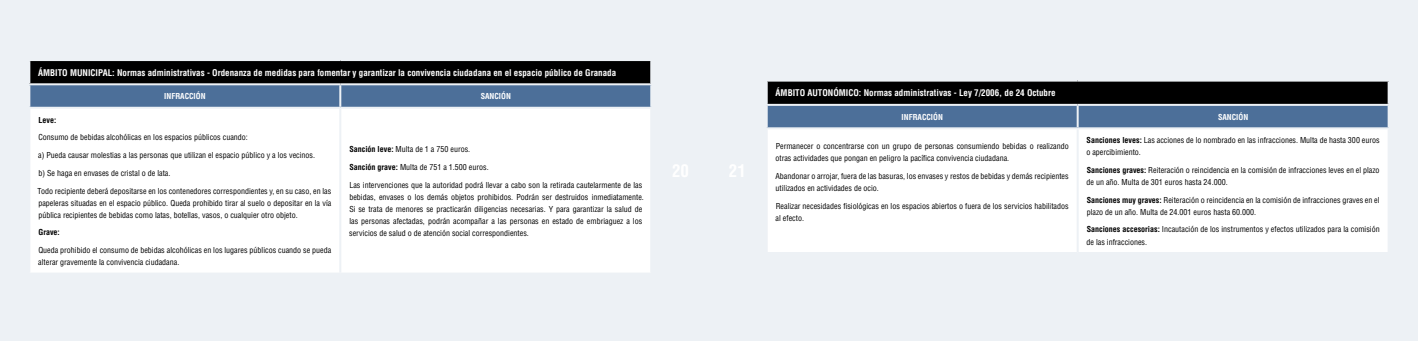
<style>
.page{position:relative;width:1418px;height:341px;background:#fff}
.page>*{position:absolute;margin:0;border:0;box-sizing:border-box;transform-origin:0 0}
.t1{font:700 condensed 9px "Helvetica";color:#fff}
.t2{font:condensed 8px/12px "Helvetica";color:#000}
.t3{font:700 condensed 8px "Helvetica";color:#fff}
.t4{font:700 condensed 8px "Helvetica";color:#000}
.s1{font-weight:700}
</style>
<div class="page">
<div style="left:0;top:0;width:709px;height:340px;background:#edf1f5"></div>
<div style="left:709px;top:0;width:708px;height:340px;background:#edf1f5"></div>
<div style="left:766px;top:80px;width:622px;height:25px;background:#000"></div>
<div style="left:767px;top:106px;width:620px;height:21px;background:#4c6f99"></div>
<div style="left:768px;top:129px;width:619px;height:122px;background:#fff"></div>
<hr style="left:765px;top:79px;width:312px;height:2px;background:#edf1f5">
<hr style="left:765px;top:81px;width:2px;height:23px;background:#edf1f5">
<hr style="left:1077px;top:79px;width:312px;height:2px;background:#edf1f5">
<hr style="left:1387px;top:81px;width:2px;height:23px;background:#edf1f5">
<hr style="left:765px;top:104px;width:312px;height:2px;background:#edf1f5">
<hr style="left:1077px;top:104px;width:312px;height:2px;background:#edf1f5">
<hr style="left:1076px;top:106px;width:2px;height:21px;background:#edf1f5">
<hr style="left:1076px;top:129px;width:2px;height:122px;background:#edf1f5">
<div style="left:29px;top:60px;width:622px;height:24px;background:#000"></div>
<div style="left:30px;top:85px;width:620px;height:21px;background:#4c6f99"></div>
<div style="left:30px;top:109px;width:620px;height:163px;background:#fff"></div>
<hr style="left:28px;top:59px;width:312px;height:2px;background:#edf1f5">
<hr style="left:28px;top:61px;width:2px;height:22px;background:#edf1f5">
<hr style="left:340px;top:59px;width:312px;height:2px;background:#edf1f5">
<hr style="left:650px;top:61px;width:2px;height:22px;background:#edf1f5">
<hr style="left:28px;top:83px;width:312px;height:2px;background:#edf1f5">
<hr style="left:340px;top:83px;width:312px;height:2px;background:#edf1f5">
<hr style="left:339px;top:85px;width:2px;height:21px;background:#edf1f5">
<hr style="left:339px;top:108px;width:2px;height:164px;background:#edf1f5">
<p class="t1" style="left:38px;top:67px;width:579px">ÁMBITO MUNICIPAL: Normas administrativas - Ordenanza de medidas para fomentar y garantizar la convivencia ciudadana en el espacio público de Granada</p>
<p class="t3" style="left:164px;top:91px;width:43px">INFRACCIÓN</p>
<p class="t3" style="left:480px;top:91px;width:32px">SANCIÓN</p>
<p class="t4" style="left:39px;top:114px;width:19px">Leve:</p>
<p class="t2" style="left:38px;top:131px;width:211px">Consumo de bebidas alcohólicas en los espacios públicos cuando:</p>
<p class="t2" style="left:38px;top:149px;width:278px">a) Pueda causar molestias a las personas que utilizan el espacio público y a los vecinos.</p>
<p class="t2" style="left:38px;top:166px;width:133px">b) Se haga en envases de cristal o de lata.</p>
<p class="t2" style="left:38px;top:184px;width:295px;text-align:justify">Todo recipiente deberá depositarse en los contenedores correspondientes y, en su caso, en las papeleras situadas en el espacio público. Queda prohibido tirar al suelo o depositar en la vía pública recipientes de bebidas como latas, botellas, vasos, o cualquier otro objeto.</p>
<p class="t4" style="left:39px;top:227px;width:23px">Grave:</p>
<p class="t2" style="left:38px;top:243px;width:294px">Queda prohibido el consumo de bebidas alcohólicas en los lugares públicos cuando se pueda alterar gravemente la convivencia ciudadana.</p>
<p class="t2" style="left:349px;top:143px;width:122px"><span class="s1">Sanción leve:</span> M ulta de 1 a 750 euros.</p>
<p class="t2" style="left:349px;top:160px;width:141px"><span class="s1">Sanción grave:</span> M ulta de 751 a 1.500 euros.</p>
<p class="t2" style="left:349px;top:178px;width:296px">Las intervenciones que la autoridad podrá llevar a cabo son la retirada cautelarmente de las bebidas, envases o los demás objetos prohibidos. Podrán ser destruidos inmediatamente.<br>Si se trata de menores se practicarán diligencias necesarias. Y para garantizar la salud de las personas afectadas, podrán acompañar a las personas en estado de embriaguez a los servicios de salud o de atención social correspondientes.</p>
<p class="t1" style="left:775px;top:87px;width:281px">ÁMB ITO AUTONÓM ICO: Normas administrativas - Ley 7/2006, de 24 Octubre</p>
<p class="t3" style="left:901px;top:112px;width:43px">INFRACCIÓN</p>
<p class="t3" style="left:1217px;top:112px;width:32px">SANCIÓN</p>
<p class="t2" style="left:775px;top:140px;width:295px">Permanecer o concentrarse con un grupo de personas consumiendo bebidas o realizando otras actividades que pongan en peligro la pacífica convivencia ciudadana.</p>
<p class="t2" style="left:775px;top:170px;width:295px">Abandonar o arrojar, fuera de las basuras, los envases y restos de bebidas y demás recipientes utilizados en actividades de ocio.</p>
<p class="t2" style="left:775px;top:199px;width:294px">Realizar necesidades fisiológicas en los espacios abiertos o fuera de los servicios habilitados al efecto.</p>
<p class="t2" style="left:1086px;top:134px;width:295px"><span class="s1">Sanciones leves:</span> Las acciones de lo nombrado en las infracciones. M ulta de hasta 300 euros o apercibimiento.</p>
<p class="t2" style="left:1086px;top:164px;width:294px"><span class="s1">Sanciones graves:</span> Reiteración o reincidencia en la comisión de infracciones leves en el plazo de un año. M ulta de 301 euros hasta 24.000.</p>
<p class="t2" style="left:1086px;top:193px;width:294px"><span class="s1">Sanciones muy graves:</span> Reiteración o reincidencia en la comisión de infracciones graves en el plazo de un año. M ulta de 24.001 euros hasta 60.000.</p>
<p class="t2" style="left:1086px;top:223px;width:294px"><span class="s1">Sanciones accesorias:</span> I ncautación de los instrumentos y efectos utilizados para la comisión de las infracciones.</p>
</div>
